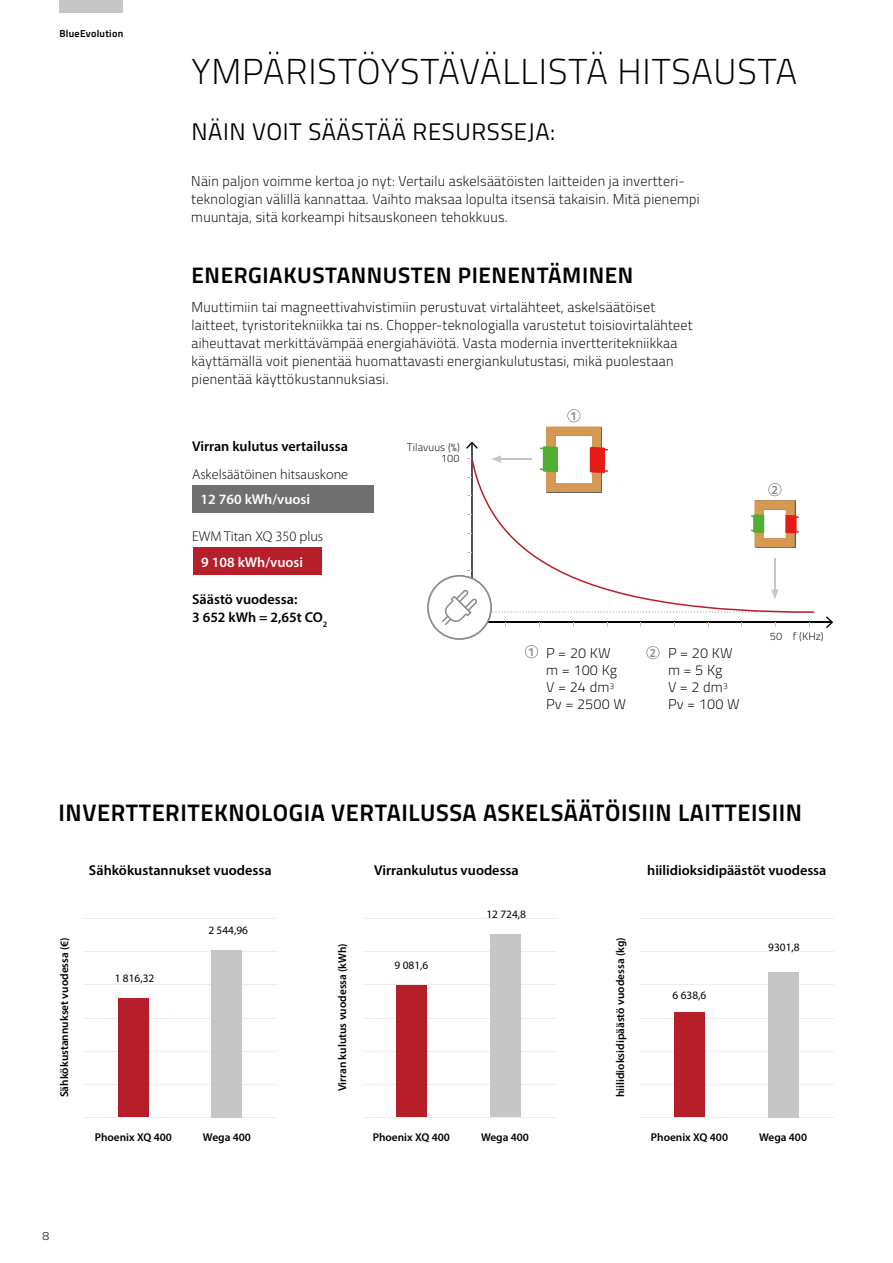
<style>
.page{position:relative;width:893px;height:1263px;background:#fff}
.page>*{position:absolute;margin:0;border:0;box-sizing:border-box;transform-origin:0 0}
.t1{font:300 36px "Titillium Text";letter-spacing:.025em;color:#000}
.t2{font:700 24px "Titillium Text";letter-spacing:.025em;color:#000}
.t3{font:24px "Titillium Text";letter-spacing:.025em;color:#000}
.t4{font:700 22.5px "Titillium Text";letter-spacing:.025em;color:#000}
.t5{font:300 14.25px/18px "Titillium Text";letter-spacing:.02em;color:#000}
.t6{font:600 14.25px/18px "Myriad Pro";color:#000}
.t7{font:300 14.25px "Myriad Pro";color:#000}
.t8{font:600 14.25px "Myriad Pro";color:#fff}
.t9{font:300 12px "Titillium Text";color:#000}
.t10{font:700 11.85px "Titillium Text";color:#8a8989}
.t11{font:600 11.25px "Myriad Pro";color:#000}
.t12{font:11.25px "Myriad Pro";color:#000}
.t13{font:300 10.8px "Titillium Text";color:#000}
.t14{font:700 10.2px "Titillium Text";letter-spacing:.025em;color:#000}
</style>
<div class="page">
<div style="left:60px;top:0;width:63px;height:13px;background:#c6c6c6"></div>
<div style="left:192px;top:485px;width:182px;height:28px;background:#706f6f"></div>
<div style="left:193px;top:548px;width:128px;height:27px;background:#b61f29"></div>
<hr style="left:84px;top:918px;width:193px;height:1px;background:#ededed">
<hr style="left:84px;top:951px;width:193px;height:1px;background:#ededed">
<hr style="left:84px;top:984px;width:193px;height:1px;background:#ededed">
<hr style="left:84px;top:1018px;width:193px;height:1px;background:#ededed">
<hr style="left:84px;top:1051px;width:193px;height:1px;background:#ededed">
<hr style="left:84px;top:1084px;width:193px;height:1px;background:#ededed">
<hr style="left:84px;top:1117px;width:193px;height:1px;background:#ededed">
<div style="left:118px;top:998px;width:31px;height:119px;background:#b61f29"></div>
<div style="left:212px;top:950px;width:30px;height:167px;background:#c6c6c6"></div>
<hr style="left:362px;top:918px;width:193px;height:1px;background:#ededed">
<hr style="left:362px;top:951px;width:193px;height:1px;background:#ededed">
<hr style="left:362px;top:984px;width:193px;height:1px;background:#ededed">
<hr style="left:362px;top:1018px;width:193px;height:1px;background:#ededed">
<hr style="left:362px;top:1051px;width:193px;height:1px;background:#ededed">
<hr style="left:362px;top:1084px;width:193px;height:1px;background:#ededed">
<hr style="left:362px;top:1117px;width:193px;height:1px;background:#ededed">
<div style="left:396px;top:985px;width:31px;height:132px;background:#b61f29"></div>
<div style="left:490px;top:934px;width:30px;height:183px;background:#c6c6c6"></div>
<hr style="left:640px;top:951px;width:193px;height:1px;background:#ededed">
<hr style="left:640px;top:984px;width:193px;height:1px;background:#ededed">
<hr style="left:640px;top:1018px;width:193px;height:1px;background:#ededed">
<hr style="left:640px;top:1051px;width:193px;height:1px;background:#ededed">
<hr style="left:640px;top:1084px;width:193px;height:1px;background:#ededed">
<hr style="left:640px;top:1117px;width:193px;height:1px;background:#ededed">
<div style="left:674px;top:1013px;width:31px;height:104px;background:#b61f29"></div>
<div style="left:768px;top:972px;width:30px;height:145px;background:#c6c6c6"></div>
<hr style="left:471px;top:442px;width:2px;height:180px;background:#000">
<svg style="left:466px;top:441px;width:12px;height:8px"></svg>
<hr style="left:471px;top:622px;width:361px;height:1px;background:#000">
<svg style="left:826px;top:616px;width:7px;height:12px"></svg>
<svg style="left:471px;top:458px;width:343px;height:155px"></svg>
<hr style="left:499px;top:458px;width:33px;height:2px;background:#c6c6c6">
<svg style="left:491px;top:455px;width:11px;height:8px"></svg>
<hr style="left:774px;top:559px;width:2px;height:32px;background:#c6c6c6">
<img style="left:755px;top:547px;width:41px;height:1px">
<svg style="left:540px;top:409px;width:68px;height:83px"></svg>
<svg style="left:751px;top:483px;width:48px;height:64px"></svg>
<svg style="left:427px;top:570px;width:385px;height:89px"></svg>
<hr style="left:640px;top:918px;width:193px;height:1px;background:#ededed">
<p class="t14" style="left:60px;top:26px;width:65px">BlueEvolution</p>
<h1 class="t1" style="left:191px;top:46px;width:607px">YMPÄRISTÖYSTÄVÄLLISTÄ HITSAUSTA</h1>
<h2 class="t3" style="left:191px;top:114px;width:366px">NÄIN VOIT SÄÄSTÄÄ RESURSSEJA:</h2>
<p class="t5" style="left:191px;top:171px;width:510px">Näin paljon voimme kertoa jo nyt: Vertailu askelsäätöisten laitteiden ja invertteri&shy;teknologian välillä kannattaa. Vaihto maksaa lopulta itsensä takaisin. Mitä pienempi muuntaja, sitä korkeampi hitsauskoneen tehokkuus.</p>
<h3 class="t4" style="left:192px;top:258px;width:443px">ENERGIAKUSTANNUSTEN PIENENTÄMINEN</h3>
<p class="t5" style="left:192px;top:297px;width:503px">Muuttimiin tai magneettivahvistimiin perustuvat virtalähteet, askelsäätöiset laitteet, tyristoritekniikka tai ns. Chopper-teknologialla varustetut toisiovirtalähteet aiheuttavat merkittävämpää energiahäviötä. Vasta modernia invertteritekniikkaa käyttämällä voit pienentää huomattavasti energiankulutustasi, mikä puolestaan pienentää käyttökustannuksiasi.</p>
<p class="t6" style="left:192px;top:437px;width:157px">Virran kulutus vertailussa</p>
<p class="t7" style="left:192px;top:467px;width:158px">Askelsäätöinen hitsauskone</p>
<p class="t8" style="left:201px;top:490px;width:111px">12 760 kWh/vuosi</p>
<p class="t7" style="left:192px;top:529px;width:133px">EWM Titan XQ 350 plus</p>
<p class="t8" style="left:201px;top:553px;width:103px">9 108 kWh/vuosi</p>
<p class="t6" style="left:192px;top:590px;width:137px">Säästö vuodessa:<br>3 652 kWh = 2,65t CO<sub>2</sub></p>
<p class="t13" style="left:407px;top:440px;width:55px">Tilavuus (%)</p>
<p class="t13" style="left:441px;top:451px;width:20px">100</p>
<p class="t10" style="left:570px;top:406px;width:8px">1</p>
<p class="t10" style="left:772px;top:480px;width:8px">2</p>
<p class="t10" style="left:528px;top:642px;width:8px">1</p>
<p class="t10" style="left:650px;top:643px;width:8px">2</p>
<p class="t5" style="left:546px;top:644px;width:82px;line-height:17.1px">P = 20 KW m = 100 Kg<br>V = 24 dm<sup>3<br></sup>Pv = 2500 W</p>
<p class="t5" style="left:668px;top:644px;width:73px;line-height:17.1px">P = 20 KW m = 5 Kg<br>V = 2 dm<sup>3<br></sup>Pv = 100 W</p>
<p class="t13" style="left:770px;top:628px;width:56px">50 f (KHz)</p>
<h2 class="t2" style="left:59px;top:795px;width:745px">INVERTTERITEKNOLOGIA VERTAILUSSA ASKELSÄÄTÖISIIN LAITTEISIIN</h2>
<p class="t6" style="left:89px;top:861px;width:184px">Sähkökustannukset vuodessa</p>
<p class="t11" style="left:57px;top:1097px;width:162px;rotate:-90deg">Sähkökustannukset vuodessa (€)</p>
<p class="t12" style="left:115px;top:971px;width:41px">1 816,32</p>
<p class="t12" style="left:208px;top:923px;width:41px">2 544,96</p>
<p class="t11" style="left:95px;top:1130px;width:79px">Phoenix XQ 400</p>
<p class="t11" style="left:203px;top:1130px;width:50px">Wega 400</p>
<p class="t11" style="left:335px;top:1091px;width:150px;rotate:-90deg">Virran kulutus vuodessa (kWh)</p>
<p class="t6" style="left:374px;top:861px;width:146px">Virrankulutus vuodessa</p>
<p class="t12" style="left:394px;top:958px;width:35px">9 081,6</p>
<p class="t12" style="left:486px;top:907px;width:41px">12 724,8</p>
<p class="t11" style="left:373px;top:1130px;width:79px">Phoenix XQ 400</p>
<p class="t11" style="left:481px;top:1130px;width:50px">Wega 400</p>
<p class="t6" style="left:647px;top:861px;width:181px">hiilidioksidipäästöt vuodessa</p>
<p class="t11" style="left:613px;top:1097px;width:161px;rotate:-90deg">hiilidioksidipäästö vuodessa (kg)</p>
<p class="t12" style="left:672px;top:988px;width:35px">6 638,6</p>
<p class="t12" style="left:768px;top:941px;width:33px">9301,8</p>
<p class="t11" style="left:651px;top:1130px;width:79px">Phoenix XQ 400</p>
<p class="t11" style="left:759px;top:1130px;width:50px">Wega 400</p>
<p class="t9" style="left:43px;top:1227px;width:8px">8</p>
</div>
